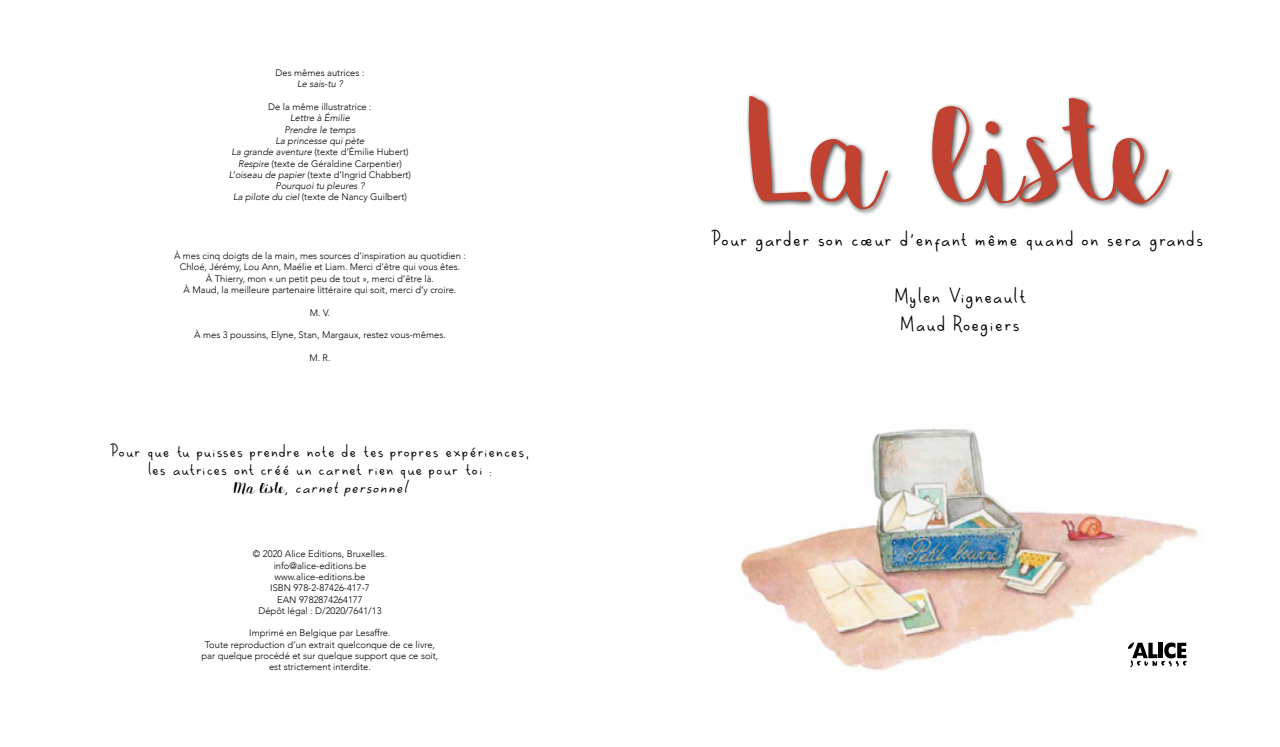
<style>
.page{position:relative;width:1280px;height:747px;background:#fff}
.page>*{position:absolute;margin:0;border:0;box-sizing:border-box;transform-origin:0 0}
.t1{font:176.88px "Emily The Brush Demo";letter-spacing:-.03em;color:#c24232}
.t2{font:22.62px/27.1px "Super Melon Hunter";letter-spacing:-.035em;color:#000}
.t3{font:18.88px/17.9px "Super Melon Hunter";letter-spacing:-.02em;color:#000;text-align:center}
.t4{font:300 9.38px/11.2px "Avenir";color:#000;text-align:center}
.t5{font:italic 300 9.38px/11.2px "Avenir";color:#000;text-align:center}
.s1{font-style:normal}
.s2{font-family:"Emily The Brush Demo";font-style:italic}
.s3{font-style:italic}
</style>
<div class="page">
<img style="left:740px;top:428px;width:458px;height:243px">
<svg style="left:1128px;top:642px;width:59px;height:25px"></svg>
<div style="left:745px;top:93px;width:430px;height:123px;background:#000;opacity:.75"></div>
<p class="t4" style="left:276px;top:67px;width:90px">Des mêmes autrices :</p>
<p class="t5" style="left:297px;top:79px;width:47px">Le sais-tu ?</p>
<p class="t4" style="left:268px;top:101px;width:105px">De la même illustratrice :</p>
<p class="t5" style="left:229px;top:112px;width:184px">Lettre à Émilie<br>Prendre le temps<br>La princesse qui pète<br>La grande aventure <span class="s1">(texte d’Émilie Hubert)<br></span>Respire <span class="s1">(texte de Géraldine Carpentier)<br></span>L’oiseau de papier <span class="s1">(texte d’Ingrid Chabbert)<br></span>Pourquoi tu pleures ?<br>La pilote du ciel <span class="s1">(texte de Nancy Guilbert)</span></p>
<p class="t4" style="left:174px;top:250px;width:293px">À mes cinq doigts de la main, mes sources d’inspiration au quotidien :<br>Chloé, Jérémy, Lou Ann, Maélie et Liam. Merci d’être qui vous êtes.<br>À Thierry, mon « un petit peu de tout », merci d’être là.<br>À Maud, la meilleure partenaire littéraire qui soit, merci d’y croire.</p>
<p class="t4" style="left:310px;top:306px;width:22px">M. V.</p>
<p class="t4" style="left:194px;top:329px;width:253px">À mes 3 poussins, Elyne, Stan, Margaux, restez vous-mêmes.</p>
<p class="t4" style="left:309px;top:352px;width:23px">M. R.</p>
<h3 class="t3" style="left:110px;top:441px;width:421px">Pour que tu puisses prendre note de tes propres expériences, les autrices ont créé un carnet rien que pour toi :<br><span class="s2">Maliste</span><span class="s3">,carnetpersonnel</span></h3>
<p class="t4" style="left:253px;top:548px;width:136px">© 2020 Alice Editions, Bruxelles. info@alice-editions.be www.alice-editions.be<br>ISBN 978-2-87426-417-7<br>EAN 9782874264177<br>Dépôt légal : D/2020/7641/13</p>
<p class="t4" style="left:202px;top:627px;width:238px">Imprimé en Belgique par Lesaffre.<br>Toute reproduction d’un extrait quelconque de ce livre, par quelque procédé et sur quelque support que ce soit, est strictement interdite.</p>
<h1 class="t1" style="left:749px;top:50px;width:422px">La liste</h1>
<h2 class="t2" style="left:711px;top:224px;width:495px">Pour garder son cœur d’enfant même quand on sera grands</h2>
<h2 class="t2" style="left:894px;top:281px;width:134px">Mylen Vigneault<br>Maud Roegiers</h2>
</div>
